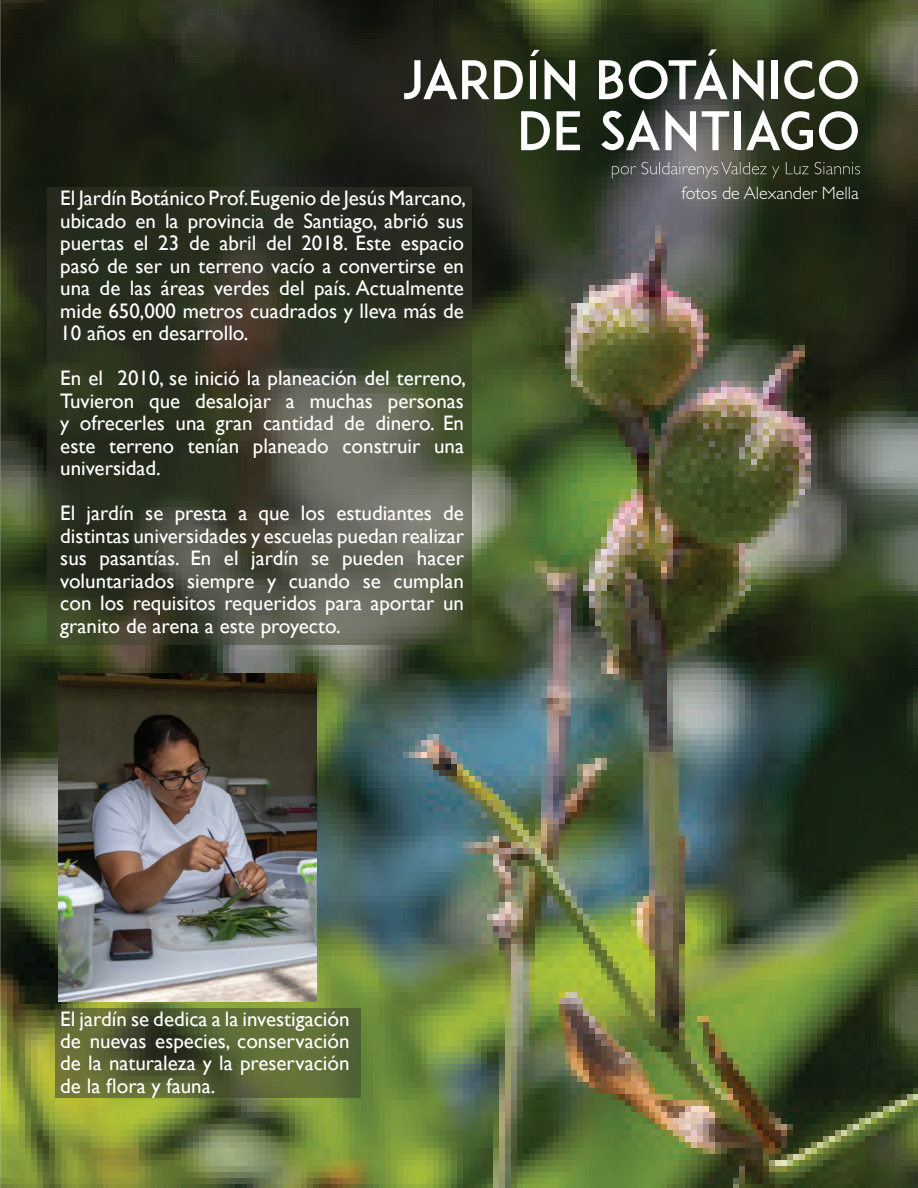
<style>
.page{position:relative;width:918px;height:1188px;background:#fff}
.page>*{position:absolute;margin:0;border:0;box-sizing:border-box;transform-origin:0 0}
.t1{font:52.5px/51px "ADAM.CGPRO";color:#fff;text-align:right}
.t2{font:21px/22.5px "Gill Sans";color:#fff;text-align:justify}
.t3{font:300 18px "Gill Sans Std";color:#fff}
</style>
<div class="page">
<img style="left:0;top:0;width:918px;height:1188px">
<img style="left:612px;top:162px;width:248px;height:16px">
<img style="left:59px;top:674px;width:258px;height:327px">
<img style="left:55px;top:1008px;width:305px;height:90px">
<img style="left:47px;top:188px;width:425px;height:457px">
<h1 class="t1" style="left:402px;top:54px;width:460px">JARDÍN BOTÁNICO<br>DE SANTIAGO</h1>
<p class="t2" style="left:60px;top:187px;width:407px">El Jardín Botánico Prof.Eugenio de Jesús Marcano, ubicado en la provincia de Santiago, abrió sus puertas el 23 de abril del 2018. Este espacio pasó de ser un terreno vacío a convertirse en una de las áreas verdes del país. Actualmente mide 650,000 metros cuadrados y lleva más de 10 años en desarrollo.</p>
<p class="t2" style="left:60px;top:367px;width:407px">En el 2010, se inició la planeación del terreno, Tuvieron que desalojar a muchas personas y ofrecerles una gran cantidad de dinero. En este terreno tenían planeado construir una universidad.</p>
<p class="t2" style="left:60px;top:502px;width:405px">El jardín se presta a que los estudiantes de distintas universidades y escuelas puedan realizar sus pasantías. En el jardín se pueden hacer voluntariados siempre y cuando se cumplan con los requisitos requeridos para aportar un granito de arena a este proyecto.</p>
<p class="t2" style="left:60px;top:1007px;width:291px">El jardín se dedica a la investigación de nuevas especies, conservación de la naturaleza y la preservación de la flora y fauna.</p>
<p class="t3" style="left:682px;top:183px;width:179px">fotos de Alexander Mella</p>
</div>
